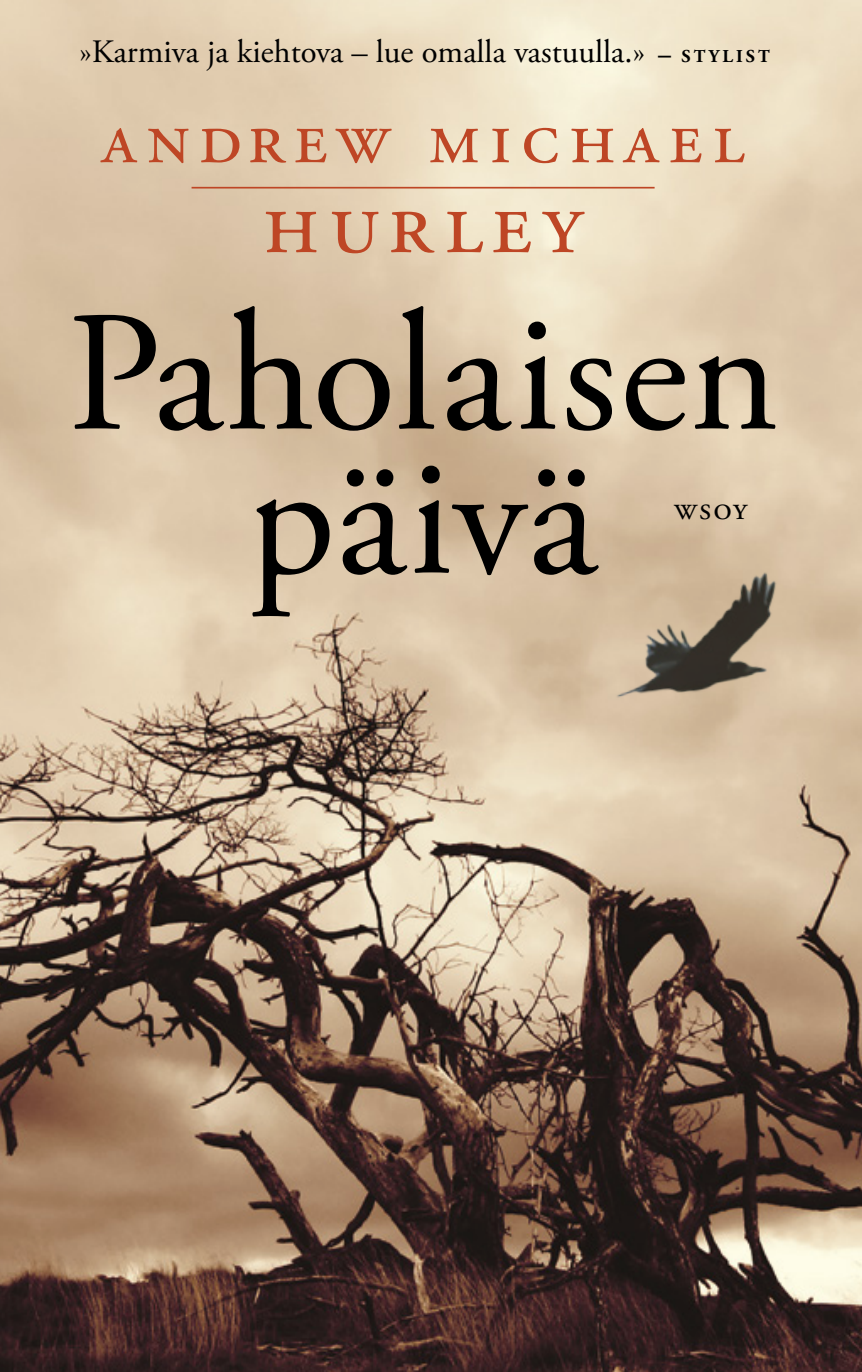
<style>
.page{position:relative;width:862px;height:1372px;background:#fff}
.page>*{position:absolute;margin:0;border:0;box-sizing:border-box;transform-origin:0 0}
.t1{font:171px/144px "Adobe Garamond Pro";color:#000;text-align:center}
.t2{font:92.25px "Adobe Garamond Pro";letter-spacing:.105em;color:#be4625}
.t3{font:76.5px "Adobe Garamond Pro";letter-spacing:.125em;color:#be4625}
.t4{font:32.62px "Adobe Garamond Pro";letter-spacing:.04em;color:#000}
.s1{font-weight:700;font-size:25.88px}
.s2{font-weight:700;font-size:18.22px}
</style>
<div class="page">
<img style="left:0;top:0;width:861px;height:1371px">
<img style="left:595px;top:562px;width:213px;height:157px">
<hr style="left:191px;top:187px;width:463px;height:1px;background:#be4625">
<p class="t4" style="left:79px;top:32px;width:691px">»Karmiva ja kiehtova – lue omalla vastuulla.» <span class="s1">–</span> <span class="s2">s t y l i s t</span></p>
<h3 class="t3" style="left:101px;top:92px;width:644px">andrew michael</h3>
<h2 class="t2" style="left:263px;top:167px;width:321px">hurley</h2>
<h1 class="t1" style="left:67px;top:308px;width:712px">Paholaisen päivä</h1>
<p class="t4" style="left:673px;top:489px;width:75px">wsoy</p>
</div>
